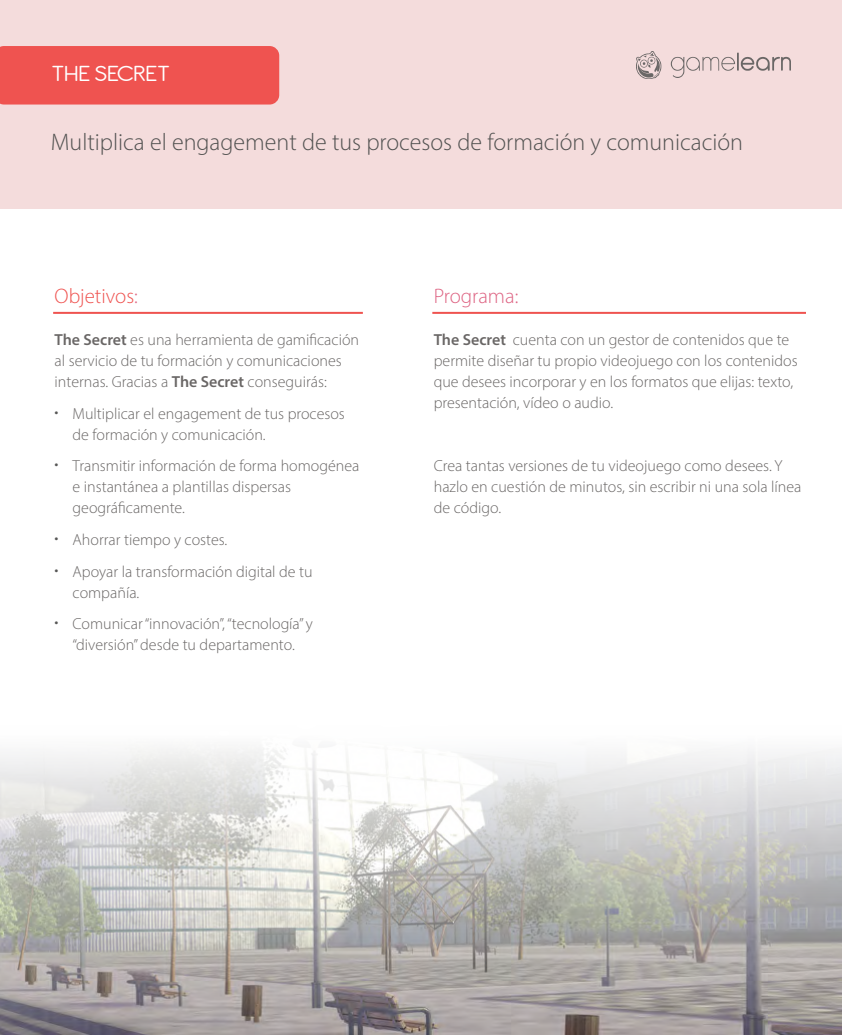
<style>
.page{position:relative;width:842px;height:1035px;background:#fff}
.page>*{position:absolute;margin:0;border:0;box-sizing:border-box;transform-origin:0 0}
.t1{font:300 24px "Myriad Pro";color:#525251}
.t2{font:23.7px "Antipasto";color:#fff;scale:1.13 1}
.t3{font:300 21px "Myriad Pro";color:#ef5350}
.t4{font:300 21px "Myriad Pro";color:#de6584}
.t5{font:300 16px/21px "Myriad Pro";color:#6a6766}
.s1{color:#de6584}
.s2{font-weight:600}
.s3{color:#575756}
</style>
<div class="page">
<div style="left:0;top:0;width:842px;height:208px;background:#f4dcdc"></div>
<img style="left:636px;top:51px;width:155px;height:27px">
<hr style="left:53px;top:312px;width:310px;height:2px;background:#ef5350">
<hr style="left:432px;top:312px;width:374px;height:2px;background:#ef5350">
<img style="left:0;top:748px;width:842px;height:286px">
<div style="left:0;top:46px;width:279px;height:58px;background:#ef5350"></div>
<h2 class="t2" style="left:52px;top:60px;width:106px">THE SECRET</h2>
<h1 class="t1" style="left:51px;top:127px;width:694px">Multiplica el engagement de tus procesos de formación y comunicación</h1>
<h3 class="t3" style="left:55px;top:283px;width:85px">Objetivos<span class="s1">:</span></h3>
<p class="t5" style="left:55px;top:329px;width:306px"><span class="s2">The Secret</span> es una herramienta de gamificación al servicio de tu formación y comunicaciones internas. Gracias a <span class="s2">The Secret</span> conseguirás:</p>
<p class="t5" style="left:73px;top:403px;width:274px;text-indent:-18px"><span class="s3">•</span> Multiplicar el engagement de tus procesos de formación y comunicación.</p>
<p class="t5" style="left:73px;top:455px;width:288px;text-indent:-18px"><span class="s3">•</span> Transmitir información de forma homogénea e instantánea a plantillas dispersas geográficamente.</p>
<p class="t5" style="left:55px;top:529px;width:174px"><span class="s3">•</span> Ahorrar tiempo y costes.</p>
<p class="t5" style="left:73px;top:560px;width:241px;text-indent:-18px"><span class="s3">•</span> Apoyar la transformación digital de tu compañía.</p>
<p class="t5" style="left:55px;top:613px;width:260px;text-align:center"><span class="s3">•</span> Comunicar “innovación”, “tecnología” y “diversión” desde tu departamento.</p>
<h3 class="t4" style="left:434px;top:283px;width:86px">Programa:</h3>
<p class="t5" style="left:434px;top:329px;width:365px"><span class="s2">The Secret</span> cuenta con un gestor de contenidos que te permite diseñar tu propio videojuego con los contenidos que desees incorporar y en los formatos que elijas: texto, presentación, vídeo o audio.</p>
<p class="t5" style="left:434px;top:455px;width:369px">Crea tantas versiones de tu videojuego como desees. Y hazlo en cuestión de minutos, sin escribir ni una sola línea de código.</p>
</div>
